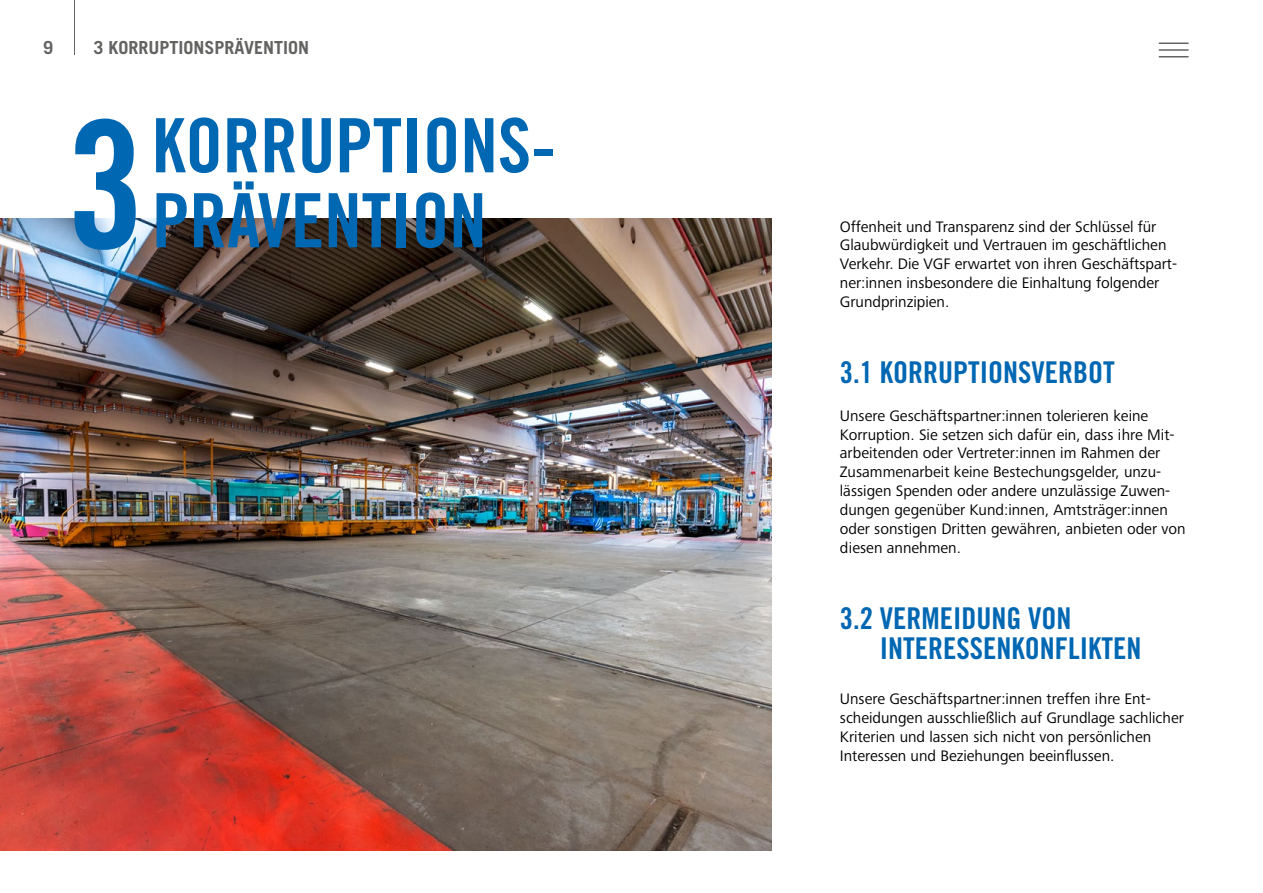
<style>
.page{position:relative;width:1263px;height:893px;background:#fff}
.page>*{position:absolute;margin:0;border:0;box-sizing:border-box;transform-origin:0 0}
.t1{font:177px "Trade Gothic LT Pro Bd Cn 20";color:#0067b3}
.t2{font:75px "Trade Gothic LT Pro Bd Cn 20";color:#0067b3}
.t3{font:30px/30px "Trade Gothic LT Pro Bd Cn 20";color:#0067b3}
.t4{font:700 18px "Trade Gothic LT Pro";color:#636362}
.t5{font:15.75px/18.9px "Frutiger Next Pro";color:#000}
</style>
<div class="page">
<hr style="left:74px;top:0;width:1px;height:54px;background:#636362">
<svg style="left:1159px;top:43px;width:29px;height:1px"></svg>
<hr style="left:1159px;top:49px;width:29px;height:2px;background:#636362">
<svg style="left:1159px;top:56px;width:29px;height:1px"></svg>
<img style="left:0;top:219px;width:771px;height:631px">
<p class="t4" style="left:43px;top:37px;width:12px">9</p>
<p class="t4" style="left:94px;top:37px;width:217px">3 KORRUPTIONSPRÄVENTION</p>
<h1 class="t1" style="left:66px;top:77px;width:80px">3</h1>
<h2 class="t2" style="left:152px;top:100px;width:406px">KORRUPTIONS-</h2>
<h2 class="t2" style="left:152px;top:175px;width:336px">PRÄVENTION</h2>
<p class="t5" style="left:840px;top:217px;width:339px">Offenheit und Transparenz sind der Schlüssel für Glaubwürdigkeit und Vertrauen im geschäftlichen Verkehr. Die VGF erwartet von ihren Geschäftspart&shy;ner:innen insbesondere die Einhaltung folgender Grundprinzipien.</p>
<h3 class="t3" style="left:840px;top:357px;width:276px">3.1 KORRUPTIONSVERBOT</h3>
<p class="t5" style="left:840px;top:406px;width:347px">Unsere Geschäftspartner:innen tolerieren keine Korruption. Sie setzen sich dafür ein, dass ihre Mit&shy;arbeitenden oder Vertreter:innen im Rahmen der Zusammenarbeit keine Bestechungsgelder, unzu&shy;lässigen Spenden oder andere unzulässige Zuwen&shy;dungen gegenüber Kund:innen, Amtsträger:innen oder sonstigen Dritten gewähren, anbieten oder von diesen annehmen.</p>
<h3 class="t3" style="left:880px;top:603px;width:263px;text-indent:-40px">3.2 VERMEIDUNG VON<br>INTERESSENKONFLIKTEN</h3>
<p class="t5" style="left:840px;top:689px;width:346px">Unsere Geschäftspartner:innen treffen ihre Ent&shy;scheidungen ausschließlich auf Grundlage sachlicher Kriterien und lassen sich nicht von persönlichen Interessen und Beziehungen beeinflussen.</p>
</div>
